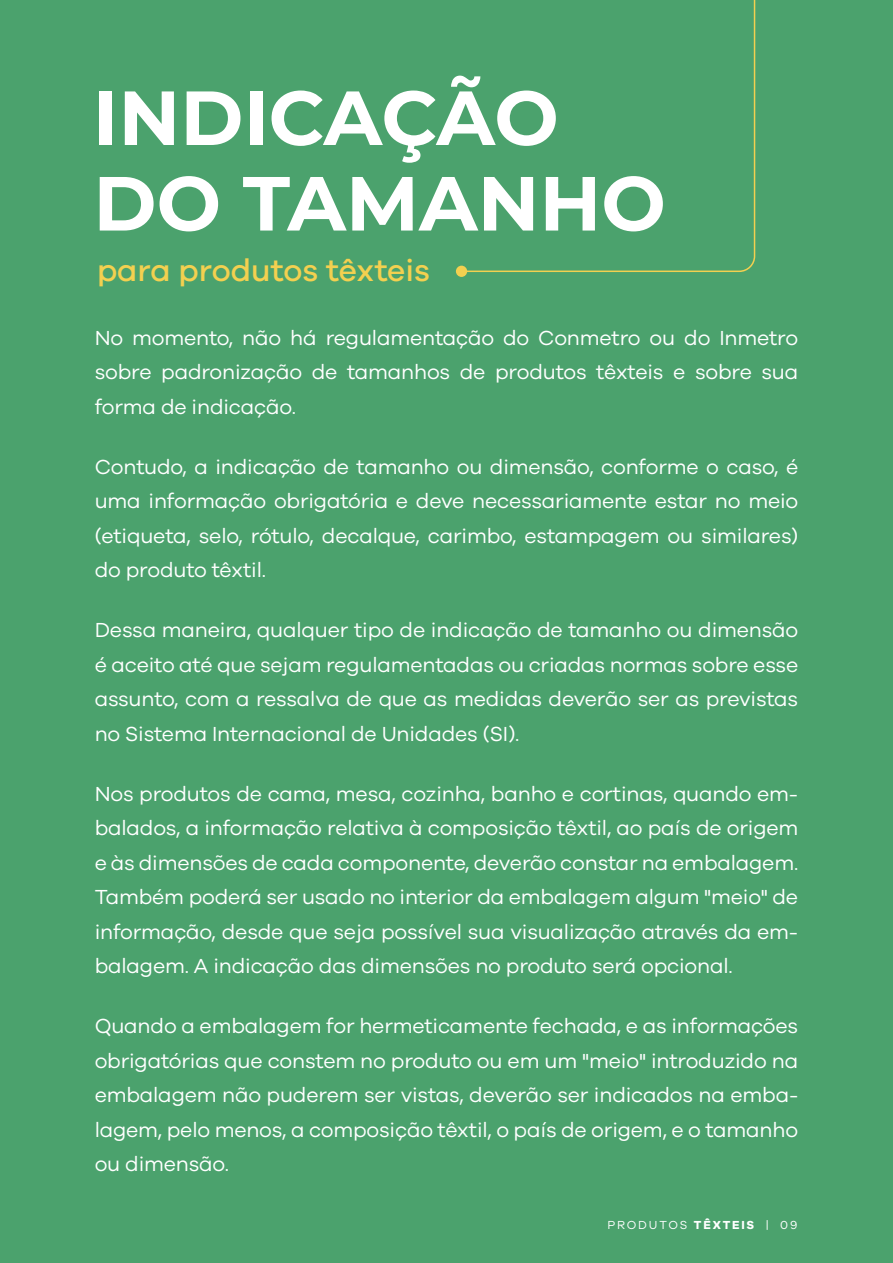
<style>
.page{position:relative;width:893px;height:1263px;background:#4ba26d}
.page>*{position:absolute;margin:0;border:0;box-sizing:border-box;transform-origin:0 0}
.t1{font:700 76.5px/85.5px "Montserrat";color:#fff}
.t2{font:500 31.5px "Galano Grotesque";color:#f3d050}
.t3{font:21px/34.5px "Galano Grotesque";letter-spacing:-.01em;color:#fff;text-align:justify}
.t4{font:12px "Galano Grotesque";letter-spacing:.15em;color:#fff}
.s1{font-weight:700}
</style>
<div class="page">
<svg style="left:460px;top:0;width:296px;height:273px"></svg>
<div style="left:456px;top:266px;width:11px;height:11px;background:#f3d050;border-radius:50%"></div>
<h1 class="t1" style="left:93px;top:71px;width:574px">INDICAÇÃO<br>DO TAMANHO</h1>
<h2 class="t2" style="left:97px;top:252px;width:335px">para produtos têxteis</h2>
<p class="t3" style="left:95px;top:320px;width:705px">No momento, não há regulamentação do Conmetro ou do Inmetro sobre padronização de tamanhos de produtos têxteis e sobre sua forma de indicação.</p>
<p class="t3" style="left:95px;top:449px;width:705px">Contudo, a indicação de tamanho ou dimensão, conforme o caso, é uma informação obrigatória e deve necessariamente estar no meio (etiqueta, selo, rótulo, decalque, carimbo, estampagem ou similares) do produto têxtil.</p>
<p class="t3" style="left:95px;top:612px;width:705px">Dessa maneira, qualquer tipo de indicação de tamanho ou dimensão é aceito até que sejam regulamentadas ou criadas normas sobre esse assunto, com a ressalva de que as medidas deverão ser as previstas no Sistema Internacional de Unidades (SI).</p>
<p class="t3" style="left:95px;top:776px;width:705px">Nos produtos de cama, mesa, cozinha, banho e cortinas, quando em&shy;balados, a informação relativa à composição têxtil, ao país de origem e às dimensões de cada componente, deverão constar na embalagem.<br>Também poderá ser usado no interior da embalagem algum "meio" de informação, desde que seja possível sua visualização através da em&shy;balagem. A indicação das dimensões no produto será opcional.</p>
<p class="t3" style="left:95px;top:1008px;width:705px">Quando a embalagem for hermeticamente fechada, e as informações obrigatórias que constem no produto ou em um "meio" introduzido na embalagem não puderem ser vistas, deverão ser indicados na emba&shy;lagem, pelo menos, a composição têxtil, o país de origem, e o tamanho ou dimensão.</p>
<p class="t4" style="left:607px;top:1218px;width:191px">PRODUTOS <span class="s1">TÊXTEIS</span> | 09</p>
</div>
